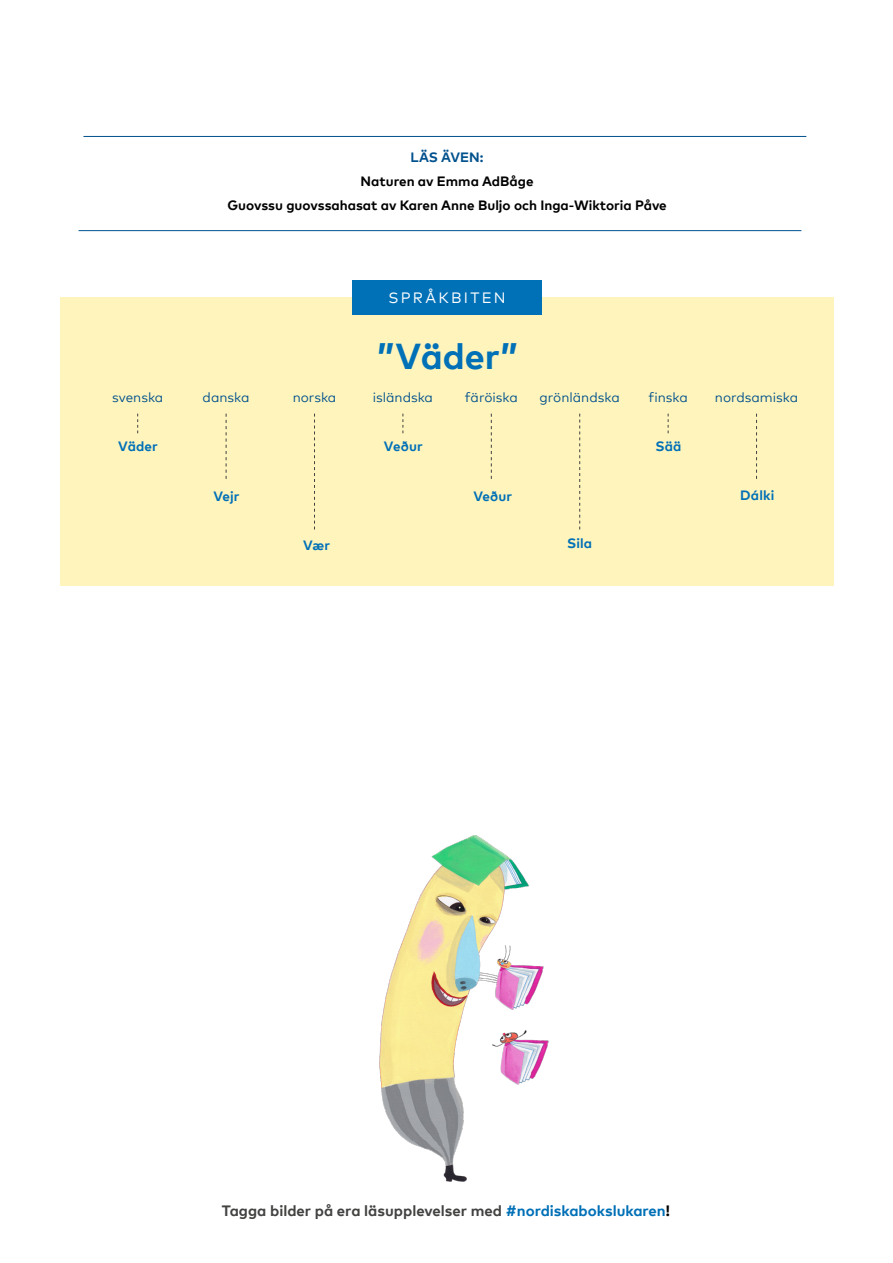
<style>
.page{position:relative;width:893px;height:1263px;background:#fff}
.page>*{position:absolute;margin:0;border:0;box-sizing:border-box;transform-origin:0 0}
.t1{font:700 36px "Mark Pro";color:#0070b7}
.Footer_tagline{font:700 15px "Mark Pro";color:#424241}
.t2{font:15px "Mark Pro";letter-spacing:.15em;color:#fff}
.P_9_bold_tagline{font:700 13.5px "Mark Pro";color:#000}
.t3{font:13.5px "Mark Pro";color:#00518d}
.t4{font:700 13.5px "Mark Pro";letter-spacing:.01em;color:#0070b7}
.P_9_bold_tagline-2{font:700 13.5px "Mark Pro";letter-spacing:.005em;color:#00518d}
.s1{color:#0070b7}
.s2{color:#000}
</style>
<div class="page">
<div style="left:60px;top:297px;width:774px;height:289px;background:#fff5bc"></div>
<div style="left:352px;top:280px;width:190px;height:34px;background:#0070b7"></div>
<svg style="left:137px;top:414px;width:1px;height:19px"></svg>
<svg style="left:403px;top:414px;width:1px;height:19px"></svg>
<svg style="left:668px;top:414px;width:1px;height:19px"></svg>
<svg style="left:226px;top:414px;width:1px;height:65px"></svg>
<svg style="left:491px;top:414px;width:1px;height:65px"></svg>
<svg style="left:756px;top:414px;width:1px;height:65px"></svg>
<svg style="left:314px;top:414px;width:1px;height:115px"></svg>
<svg style="left:579px;top:414px;width:1px;height:115px"></svg>
<hr style="left:83px;top:136px;width:723px;height:1px;background:#00518d">
<hr style="left:79px;top:230px;width:722px;height:1px;background:#00518d">
<img style="left:379px;top:835px;width:170px;height:347px">
<p class="P_9_bold_tagline-2" style="left:411px;top:147px;width:74px">LÄS ÄVEN:</p>
<p class="P_9_bold_tagline" style="left:361px;top:171px;width:174px">Naturen av Emma AdBåge</p>
<p class="P_9_bold_tagline" style="left:227px;top:195px;width:441px">Guovssu guovssahasat av Karen Anne Buljo och Inga-Wiktoria Påve</p>
<p class="t2" style="left:388px;top:287px;width:119px">SPRÅKBITEN</p>
<h1 class="t1" style="left:378px;top:328px;width:142px">”Väder”</h1>
<p class="t3" style="left:112px;top:387px;width:53px">svenska</p>
<p class="t3" style="left:203px;top:387px;width:48px">danska</p>
<p class="t3" style="left:293px;top:387px;width:45px">norska</p>
<p class="t3" style="left:373px;top:387px;width:62px">isländska</p>
<p class="t3" style="left:465px;top:387px;width:55px">färöiska</p>
<p class="t3" style="left:540px;top:387px;width:82px">grönländska</p>
<p class="t3" style="left:648px;top:387px;width:41px">finska</p>
<p class="t3" style="left:715px;top:387px;width:85px">nordsamiska</p>
<p class="t4" style="left:118px;top:436px;width:41px">Väder</p>
<p class="t4" style="left:384px;top:436px;width:40px">Veður</p>
<p class="t4" style="left:655px;top:436px;width:28px">Sää</p>
<p class="t4" style="left:213px;top:486px;width:28px">Vejr</p>
<p class="t4" style="left:473px;top:486px;width:40px">Veður</p>
<p class="t4" style="left:303px;top:535px;width:28px">Vær</p>
<p class="t4" style="left:567px;top:533px;width:27px">Sila</p>
<p class="t4" style="left:740px;top:485px;width:36px">Dálki</p>
<p class="Footer_tagline" style="left:222px;top:1199px;width:450px">Tagga bilder på era läsupplevelser med <span class="s1">#nordiskabokslukaren</span><span class="s2">!</span></p>
</div>
